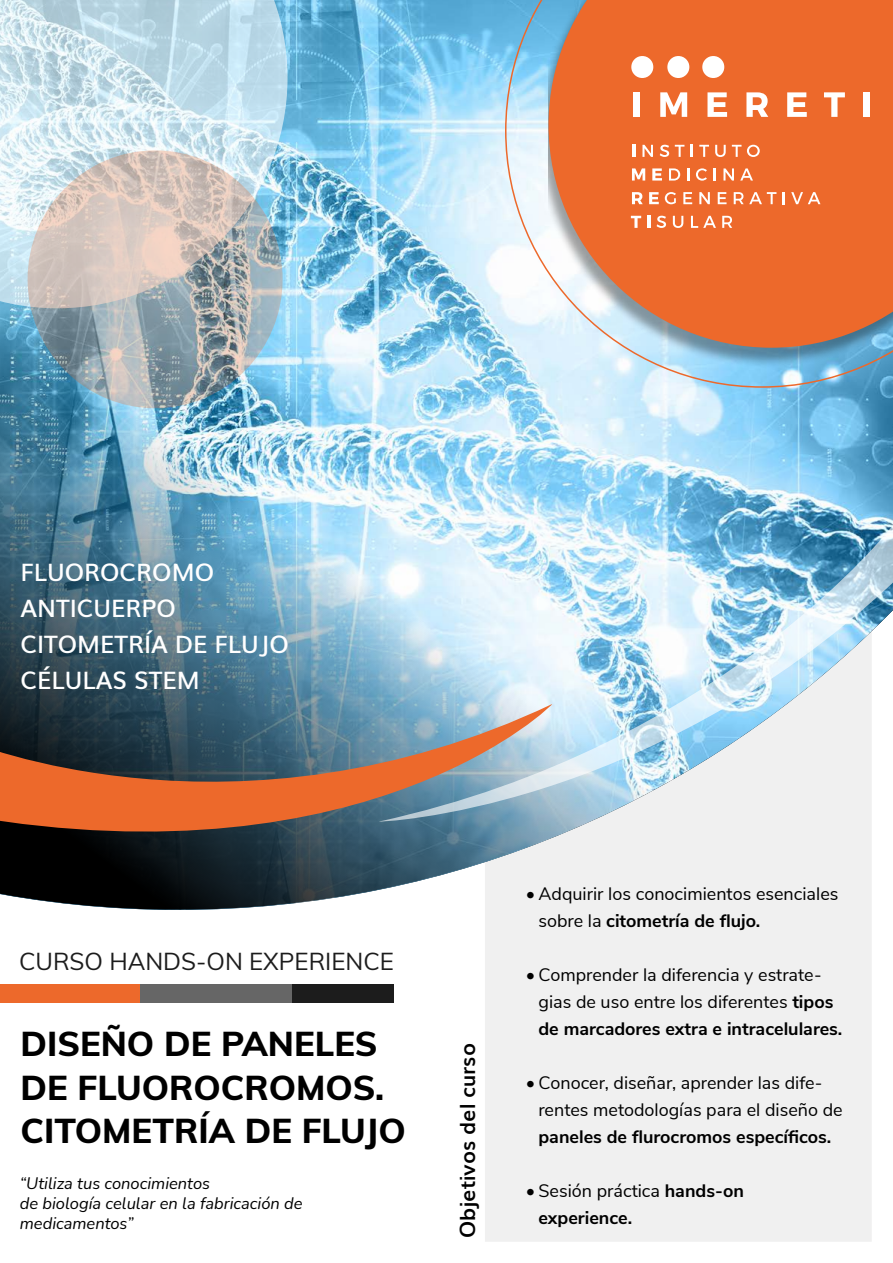
<style>
.page{position:relative;width:893px;height:1263px;background:#fff}
.page>*{position:absolute;margin:0;border:0;box-sizing:border-box;transform-origin:0 0}
.t1{font:800 34.5px/43.5px "Muli";color:#000}
.t2{font:600 24px/36px "Muli";color:#fff}
.t3{font:24px "Muli";color:#1c1c1c}
.t4{font:700 21px "Muli";color:#000}
.t5{font:18px/27px "Nunito Sans";color:#000}
.t6{font:700 18px/27px "Nunito Sans";color:#000}
.t7{font:italic 16.5px/19.8px "Nunito";color:#000}
.s1{font-weight:700}
.s2{font-weight:400}
</style>
<div class="page">
<div style="left:485px;top:910px;width:387px;height:332px;background:#f0f0f0"></div>
<img style="left:0;top:0;width:893px;height:910px">
<img style="left:41px;top:895px;width:31px;height:1px">
<div style="left:0;top:984px;width:394px;height:19px;background:#ed692b"></div>
<div style="left:292px;top:984px;width:102px;height:19px;background:#1c1c1c"></div>
<div style="left:140px;top:984px;width:152px;height:19px;background:#666"></div>
<svg style="left:0;top:704px;width:552px;height:127px;background:#79594b"></svg>
<svg style="left:0;top:0;width:288px;height:308px;background:#c7e1ec"></svg>
<svg style="left:28px;top:150px;width:255px;height:258px;background:#b6b4b3"></svg>
<svg style="left:375px;top:525px;width:518px;height:297px"></svg>
<svg style="left:505px;top:0;width:388px;height:388px;background:#dd8e69"></svg>
<h2 class="t2" style="left:21px;top:552px;width:270px">FLUOROCROMO<br>ANTICUERPO<br>CITOMETRÍA DE FLUJO<br>CÉLULAS STEM</h2>
<h2 class="t3" style="left:19px;top:944px;width:376px">CURSO HANDS-ON EXPERIENCE</h2>
<h1 class="t1" style="left:21px;top:1020px;width:387px">DISEÑO DE PANELES<br>DE FLUOROCROMOS.<br>CITOMETRÍA DE FLUJO</h1>
<p class="t7" style="left:20px;top:1173px;width:284px">“Utiliza tus conocimientos<br>de biología celular en la fabricación de medicamentos”</p>
<p class="t4" style="left:451px;top:1238px;width:196px;rotate:-90deg">Objetivos del curso</p>
<p class="t5" style="left:538px;top:879px;width:302px;text-indent:-13px">• Adquirir los conocimientos esenciales sobre la <span class="s1">citometría de flujo.</span></p>
<p class="t5" style="left:538px;top:960px;width:305px;text-indent:-13px">• Comprender la diferencia y estrate&shy;gias de uso entre los diferentes <span class="s1">tipos de marcadores extra e intracelulares.</span></p>
<p class="t5" style="left:538px;top:1068px;width:306px;text-indent:-13px">• Conocer, diseñar, aprender las dife&shy;rentes metodologías para el diseño de</p>
<p class="t6" style="left:538px;top:1122px;width:294px">paneles de flurocromos específicos.</p>
<p class="t6" style="left:538px;top:1176px;width:207px;text-indent:-13px"><span class="s2">• Sesión práctica</span> hands-on experience.</p>
</div>
